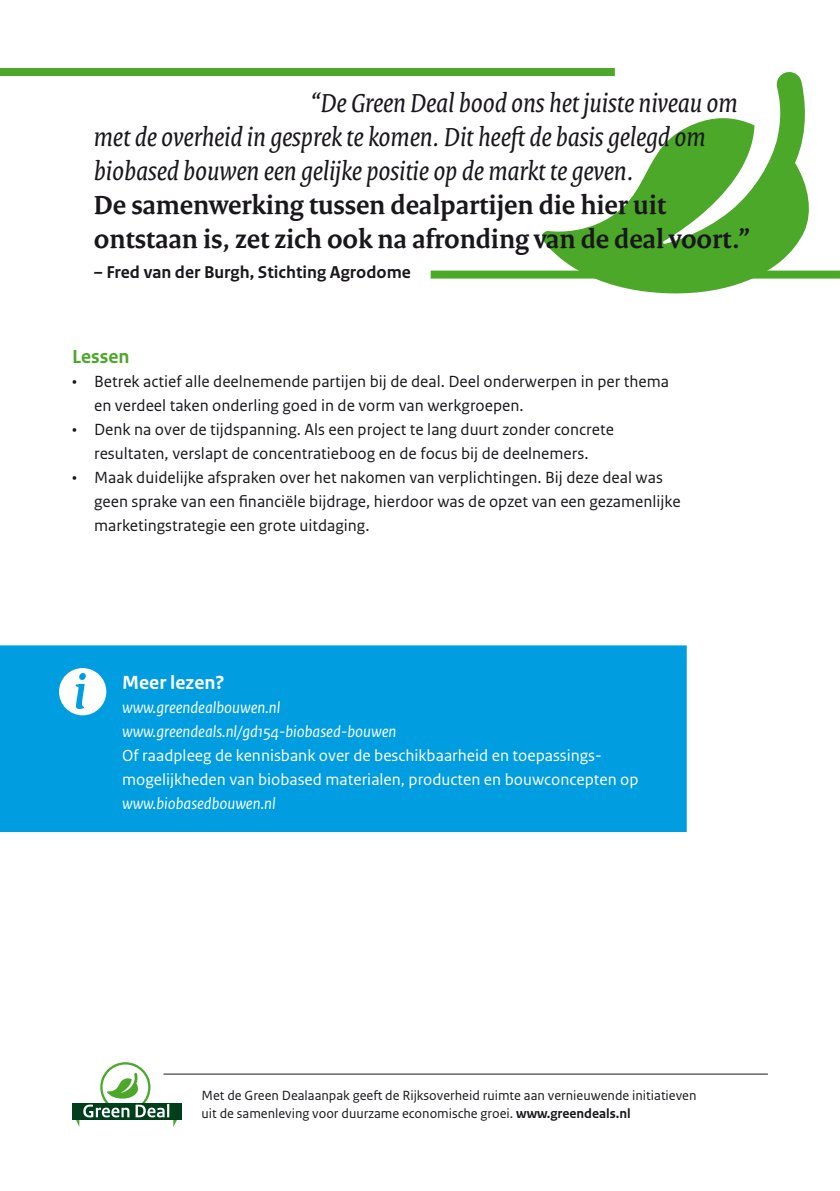
<style>
.page{position:relative;width:840px;height:1191px;background:#fff}
.page>*{position:absolute;margin:0;border:0;box-sizing:border-box;transform-origin:0 0}
.t1{font:italic 28px/34px "Rijksoverheid Serif";color:#1a171c}
.t2{font:700 28px/34px "Rijksoverheid Serif";letter-spacing:-.005em;color:#1a171c}
.t3{font:700 20px "Rijksoverheid Sans Text";color:#fff}
.t4{font:700 20px "Rijksoverheid Sans Text";color:#4ba829}
.t5{font:700 18px "Rijksoverheid Sans Text";color:#1a171c}
.t6{font:17px/24px "Rijksoverheid Sans Text";color:#1a171c}
.t7{font:17px/24px "Rijksoverheid Sans Text";color:#fff}
.t8{font:italic 17px/24px "Rijksoverheid Sans Text";color:#fff}
.t9{font:14px/18px "Rijksoverheid Sans Text";color:#1a171c}
.s1{font-weight:700}
</style>
<div class="page">
<svg style="left:541px;top:71px;width:271px;height:223px"></svg>
<div style="left:0;top:68px;width:614px;height:8px;background:#4ba829"></div>
<div style="left:430px;top:270px;width:409px;height:8px;background:#4ba829"></div>
<hr style="left:163px;top:1073px;width:604px;height:1px;background:#1a171c">
<div style="left:72px;top:1103px;width:109px;height:16px;background:#003f1c"></div>
<svg style="left:75px;top:1062px;width:103px;height:65px"></svg>
<div style="left:0;top:645px;width:686px;height:187px;background:#009ee0"></div>
<div style="left:59px;top:668px;width:47px;height:47px;background:#fff;border-radius:24px"></div>
<svg style="left:76px;top:673px;width:10px;height:36px"></svg>
<h1 class="t1" style="left:94px;top:86px;width:645px;text-indent:216px">“De Green Deal bood ons het juiste niveau om met de overheid in gesprek te komen. Dit heeft de basis gelegd om biobased bouwen een gelijke positie op de markt te geven.</h1>
<h1 class="t2" style="left:94px;top:188px;width:657px">De samenwerking tussen dealpartijen die hier uit ontstaan is, zet zich ook na afronding van de deal voort.”</h1>
<p class="t5" style="left:94px;top:262px;width:318px">– Fred van der Burgh, Stichting Agrodome</p>
<p class="t4" style="left:72px;top:345px;width:59px">Lessen</p>
<p class="t6" style="left:94px;top:369px;width:576px;text-indent:-22px">• Betrek actief alle deelnemende partijen bij de deal. Deel onderwerpen in per thema en verdeel taken onderling goed in de vorm van werkgroepen.</p>
<p class="t6" style="left:72px;top:417px;width:543px;text-align:center">• Denk na over de tijdspanning. Als een project te lang duurt zonder concrete resultaten, verslapt de concentratieboog en de focus bij de deelnemers.</p>
<p class="t6" style="left:94px;top:465px;width:587px;text-indent:-22px">• Maak duidelijke afspraken over het nakomen van verplichtingen. Bij deze deal was geen sprake van een financiële bijdrage, hierdoor was de opzet van een gezamenlijke marketingstrategie een grote uitdaging.</p>
<p class="t3" style="left:122px;top:671px;width:104px">Meer lezen?</p>
<p class="t8" style="left:122px;top:695px;width:275px">www.greendealbouwen.nl www.greendeals.nl/gd154-biobased-bouwen</p>
<p class="t7" style="left:122px;top:743px;width:517px">Of raadpleeg de kennisbank over de beschikbaarheid en toepassings&shy;mogelijkheden van biobased materialen, producten en bouwconcepten op</p>
<p class="t8" style="left:122px;top:791px;width:155px">www.biobasedbouwen.nl</p>
<p class="t9" style="left:201px;top:1086px;width:496px">Met de Green Dealaanpak geeft de Rijksoverheid ruimte aan vernieuwende initiatieven uit de samenleving voor duurzame economische groei. <span class="s1">www.greendeals.nl</span></p>
</div>
